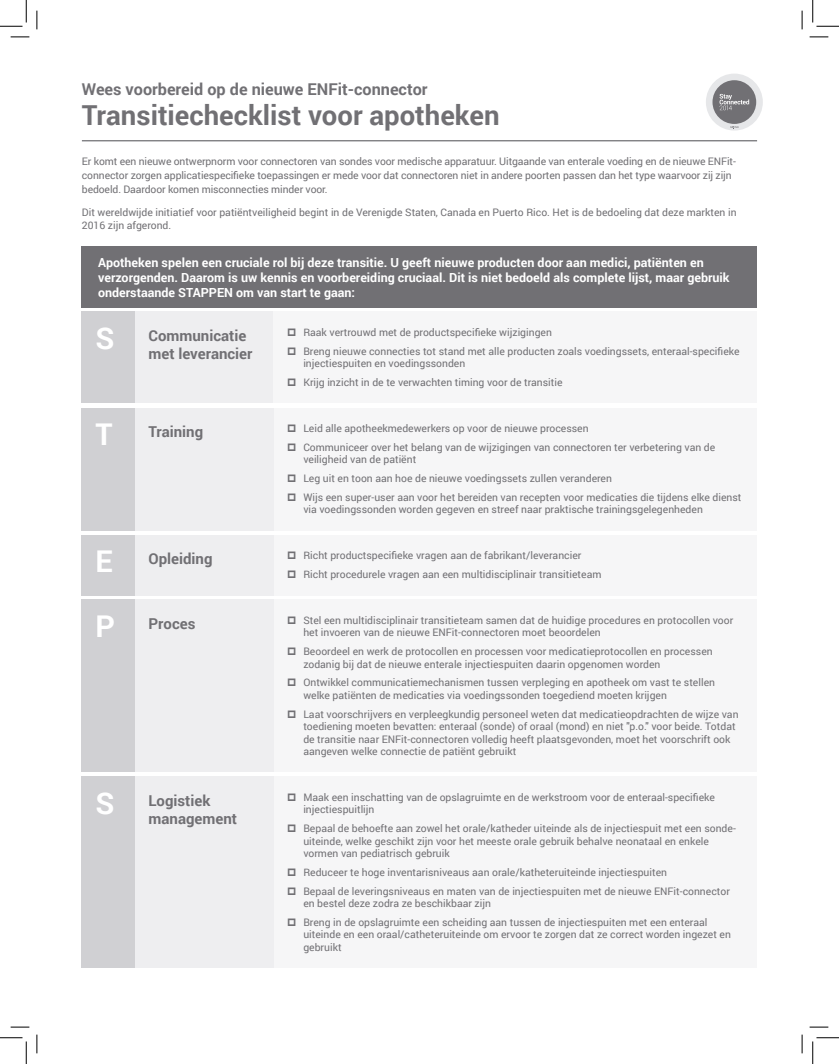
<style>
.page{position:relative;width:839px;height:1064px;background:#fff}
.page>*{position:absolute;margin:0;border:0;box-sizing:border-box;transform-origin:0 0}
.t1{font:700 30px "Roboto";color:#fff}
.t2{font:700 27.5px "Roboto";color:#717074}
.t3{font:700 16.25px "Roboto";color:#717074}
.t4{font:700 15px/18px "Roboto";color:#717074}
.t5{font:700 12.5px/15px "Roboto";color:#fff}
.t6{font:10.38px/12.5px "Roboto";color:#717074}
</style>
<div class="page">
<div style="left:274px;top:776px;width:483px;height:192px;background:#f6f6f7"></div>
<div style="left:135px;top:776px;width:139px;height:192px;background:#eeeef0"></div>
<div style="left:82px;top:776px;width:53px;height:192px;background:#d0d0d3"></div>
<div style="left:274px;top:599px;width:483px;height:173px;background:#f6f6f7"></div>
<div style="left:274px;top:408px;width:483px;height:122px;background:#f6f6f7"></div>
<div style="left:274px;top:535px;width:483px;height:60px;background:#f6f6f7"></div>
<div style="left:82px;top:246px;width:675px;height:62px;background:#717074"></div>
<div style="left:706px;top:74px;width:57px;height:57px;background:#e6e7e9;border-radius:50%"></div>
<div style="left:712px;top:80px;width:44px;height:44px;background:#717074;border-radius:50%"></div>
<svg style="left:719px;top:94px;width:30px;height:16px"></svg>
<svg style="left:730px;top:126px;width:8px;height:3px"></svg>
<hr style="left:82px;top:140px;width:675px;height:1px;background:#717074">
<div style="left:135px;top:312px;width:139px;height:91px;background:#eeeef0"></div>
<div style="left:135px;top:599px;width:139px;height:173px;background:#eeeef0"></div>
<div style="left:135px;top:408px;width:139px;height:122px;background:#eeeef0"></div>
<div style="left:135px;top:535px;width:139px;height:60px;background:#eeeef0"></div>
<div style="left:82px;top:312px;width:53px;height:91px;background:#d0d0d3"></div>
<div style="left:82px;top:599px;width:53px;height:173px;background:#d0d0d3"></div>
<div style="left:82px;top:408px;width:53px;height:122px;background:#d0d0d3"></div>
<div style="left:82px;top:535px;width:53px;height:60px;background:#d0d0d3"></div>
<div style="left:274px;top:312px;width:483px;height:91px;background:#f6f6f7"></div>
<svg style="left:11px;top:36px;width:18px;height:2px"></svg>
<svg style="left:809px;top:36px;width:19px;height:2px"></svg>
<svg style="left:11px;top:1026px;width:18px;height:2px"></svg>
<svg style="left:809px;top:1026px;width:19px;height:2px"></svg>
<svg style="left:36px;top:11px;width:2px;height:18px"></svg>
<svg style="left:36px;top:1034px;width:2px;height:19px"></svg>
<svg style="left:801px;top:11px;width:2px;height:18px"></svg>
<svg style="left:801px;top:1034px;width:2px;height:19px"></svg>
<svg style="left:0;top:0;width:27px;height:27px"></svg>
<svg style="left:0;top:1037px;width:27px;height:27px"></svg>
<svg style="left:812px;top:0;width:27px;height:27px"></svg>
<svg style="left:812px;top:1037px;width:27px;height:27px"></svg>
<h3 class="t3" style="left:82px;top:78px;width:347px">Wees voorbereid op de nieuwe ENFit-connector</h3>
<h2 class="t2" style="left:82px;top:96px;width:419px">Transitiechecklist voor apotheken</h2>
<p class="t6" style="left:82px;top:154px;width:655px;line-height:13.8px">Er komt een nieuwe ontwerpnorm voor connectoren van sondes voor medische apparatuur. Uitgaande van enterale voeding en de nieuwe ENFit&shy;connector zorgen applicatiespecifieke toepassingen er mede voor dat connectoren niet in andere poorten passen dan het type waarvoor zij zijn bedoeld. Daardoor komen misconnecties minder voor.</p>
<p class="t6" style="left:82px;top:205px;width:656px;line-height:13.8px">Dit wereldwijde initiatief voor patiëntveiligheid begint in de Verenigde Staten, Canada en Puerto Rico. Het is de bedoeling dat deze markten in<br>2016 zijn afgerond.</p>
<p class="t5" style="left:98px;top:255px;width:633px">Apotheken spelen een cruciale rol bij deze transitie. U geeft nieuwe producten door aan medici, patiënten en verzorgenden. Daarom is uw kennis en voorbereiding cruciaal. Dit is niet bedoeld als complete lijst, maar gebruik onderstaande STAPPEN om van start te gaan:</p>
<h1 class="t1" style="left:95px;top:317px;width:21px">S</h1>
<h3 class="t4" style="left:148px;top:326px;width:105px">Communicatie met leverancier</h3>
<p class="t6" style="left:303px;top:323px;width:438px;line-height:18.8px">Raak vertrouwd met de productspecifieke wijzigingen<br>Breng nieuwe connecties tot stand met alle producten zoals voedingssets, enteraal-specifieke</p>
<p class="t6" style="left:303px;top:354px;width:261px;line-height:18.8px">injectiespuiten en voedingssonden<br>Krijg inzicht in de te verwachten timing voor de transitie</p>
<h1 class="t1" style="left:95px;top:413px;width:19px">T</h1>
<h3 class="t4" style="left:148px;top:422px;width:56px">Training</h3>
<h1 class="t1" style="left:95px;top:540px;width:19px">E</h1>
<h3 class="t4" style="left:148px;top:549px;width:66px">Opleiding</h3>
<p class="t6" style="left:303px;top:419px;width:413px;line-height:18.8px">Leid alle apotheekmedewerkers op voor de nieuwe processen<br>Communiceer over het belang van de wijzigingen van connectoren ter verbetering van de</p>
<p class="t6" style="left:303px;top:450px;width:440px;line-height:18.8px">veiligheid van de patiënt<br>Leg uit en toon aan hoe de nieuwe voedingssets zullen veranderen<br>Wijs een super-user aan voor het bereiden van recepten voor medicaties die tijdens elke dienst</p>
<p class="t6" style="left:303px;top:503px;width:401px">via voedingssonden worden gegeven en streef naar praktische trainingsgelegenheden</p>
<p class="t6" style="left:303px;top:546px;width:300px;line-height:18.8px">Richt productspecifieke vragen aan de fabrikant/leverancier<br>Richt procedurele vragen aan een multidisciplinair transitieteam</p>
<h1 class="t1" style="left:95px;top:605px;width:21px">P</h1>
<h3 class="t4" style="left:148px;top:614px;width:48px">Proces</h3>
<p class="t6" style="left:303px;top:614px;width:431px">Stel een multidisciplinair transitieteam samen dat de huidige procedures en protocollen voor het invoeren van de nieuwe ENFit-connectoren moet beoordelen</p>
<p class="t6" style="left:303px;top:645px;width:411px">Beoordeel en werk de protocollen en processen voor medicatieprotocollen en processen zodanig bij dat de nieuwe enterale injectiespuiten daarin opgenomen worden</p>
<p class="t6" style="left:303px;top:676px;width:413px">Ontwikkel communicatiemechanismen tussen verpleging en apotheek om vast te stellen welke patiënten de medicaties via voedingssonden toegediend moeten krijgen</p>
<p class="t6" style="left:303px;top:707px;width:437px">Laat voorschrijvers en verpleegkundig personeel weten dat medicatieopdrachten de wijze van toediening moeten bevatten: enteraal (sonde) of oraal (mond) en niet "p.o." voor beide. Totdat de transitie naar ENFit-connectoren volledig heeft plaatsgevonden, moet het voorschrift ook aangeven welke connectie de patiënt gebruikt</p>
<h1 class="t1" style="left:95px;top:782px;width:21px">S</h1>
<h3 class="t4" style="left:148px;top:791px;width:90px">Logistiek management</h3>
<p class="t6" style="left:303px;top:791px;width:413px">Maak een inschatting van de opslagruimte en de werkstroom voor de enteraal-specifieke injectiespuitlijn</p>
<p class="t6" style="left:303px;top:822px;width:434px">Bepaal de behoefte aan zowel het orale/katheder uiteinde als de injectiespuit met een sonde&shy;uiteinde, welke geschikt zijn voor het meeste orale gebruik behalve neonataal en enkele vormen van pediatrisch gebruik</p>
<p class="t6" style="left:303px;top:862px;width:428px;line-height:18.8px">Reduceer te hoge inventarisniveaus aan orale/katheteruiteinde injectiespuiten<br>Bepaal de leveringsniveaus en maten van de injectiespuiten met de nieuwe ENFit-connector</p>
<p class="t6" style="left:303px;top:893px;width:406px;line-height:18.8px">en bestel deze zodra ze beschikbaar zijn<br>Breng in de opslagruimte een scheiding aan tussen de injectiespuiten met een enteraal</p>
<p class="t6" style="left:303px;top:928px;width:429px">uiteinde en een oraal/catheteruiteinde om ervoor te zorgen dat ze correct worden ingezet en gebruikt</p>
</div>
